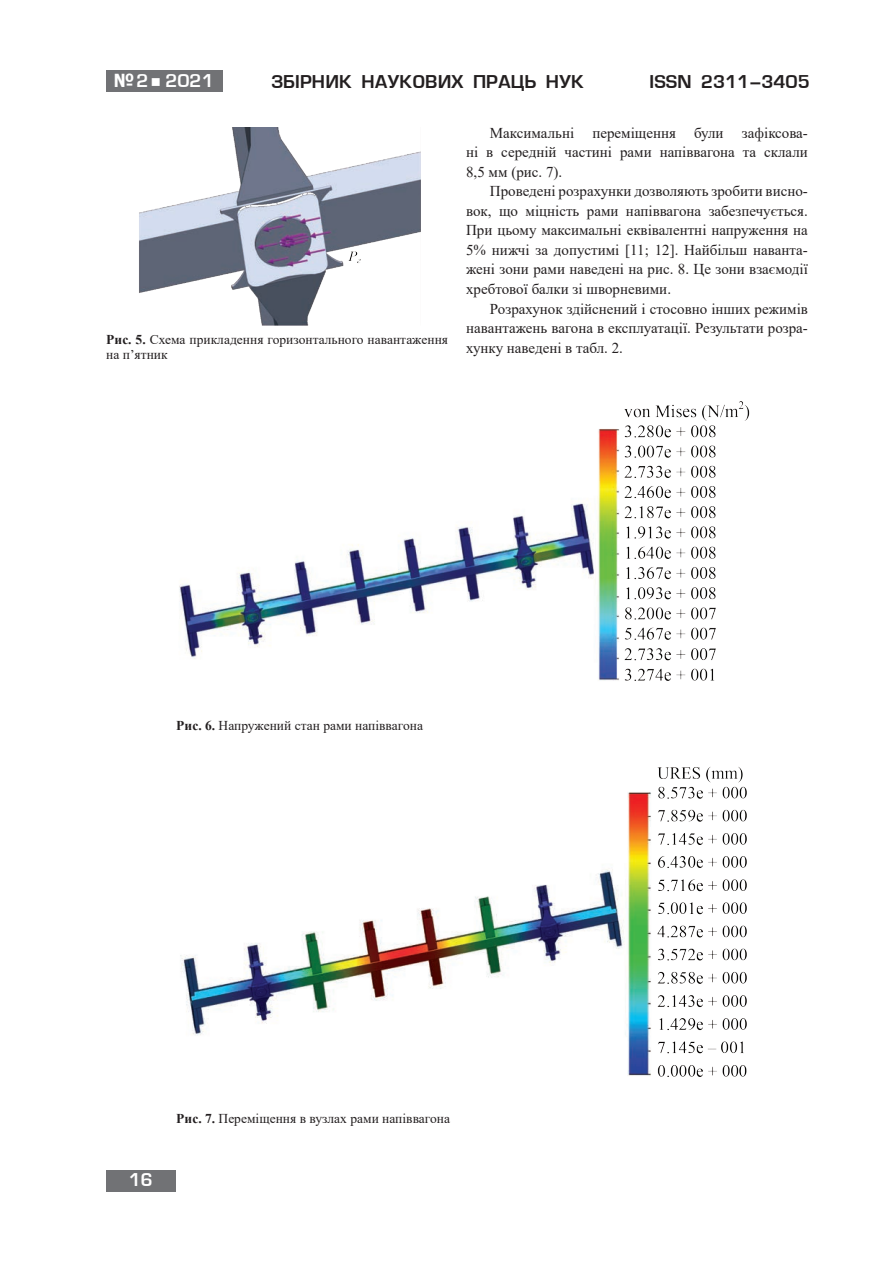
<style>
.page{position:relative;width:893px;height:1263px;background:#fff}
.page>*{position:absolute;margin:0;border:0;box-sizing:border-box;transform-origin:0 0}
.t1{font:700 18px "Evropa";color:#231f20}
.t2{font:700 18px "Evropa";color:#fff}
.Текст_основной_GREP{font:15px/19.5px "Times New Roman";color:#231f20;text-align:justify}
.Рисунок{font:13.5px/15px "Times New Roman";color:#231f20}
.s1{font-family:"Verdana"}
.s2{font-weight:700}
</style>
<div class="page">
<div style="left:106px;top:1170px;width:70px;height:21px;background:#717275"></div>
<div style="left:106px;top:71px;width:117px;height:21px;background:#717275"></div>
<img style="left:139px;top:128px;width:281px;height:198px">
<img style="left:179px;top:401px;width:571px;height:280px">
<img style="left:180px;top:767px;width:567px;height:310px">
<p class="t2" style="left:113px;top:71px;width:102px"><span class="s1">№</span>2 ■ 2021</p>
<p class="t1" style="left:272px;top:72px;width:314px">ЗБIРНИК НАУКОВИХ ПРАЦЬ НУК</p>
<p class="t1" style="left:650px;top:72px;width:162px">ISSN 2311–3405</p>
<p class="Рисунок" style="left:106px;top:332px;width:343px"><span class="s2">Рис. 5.</span> Схема прикладення горизонтального навантаження на п’ятник</p>
<p class="Текст_основной_GREP" style="left:466px;top:123px;width:343px;text-indent:24px">Максимальні переміщення були зафіксова&shy;ні в середній частині рами напіввагона та склали 8,5 мм (рис. 7).</p>
<p class="Текст_основной_GREP" style="left:466px;top:181px;width:343px;text-indent:24px">Проведені розрахунки дозволяють зробити висно&shy;вок, що міцність рами напіввагона забезпечується.<br>При цьому максимальні еквівалентні напруження на 5% нижчі за допустимі [11; 12]. Найбільш наванта&shy;жені зони рами наведені на рис. 8. Це зони взаємодії хребтової балки зі шворневими.</p>
<p class="Текст_основной_GREP" style="left:466px;top:298px;width:343px;text-indent:24px">Розрахунок здійснений і стосовно інших режимів навантажень вагона в експлуатації. Результати розра&shy;хунку наведені в табл. 2.</p>
<p class="Рисунок" style="left:176px;top:718px;width:248px"><span class="s2">Рис. 6.</span> Напружений стан рами напіввагона</p>
<p class="t2" style="left:129px;top:1170px;width:26px">16</p>
<p class="Рисунок" style="left:176px;top:1110px;width:275px"><span class="s2">Рис. 7.</span> Переміщення в вузлах рами напіввагона</p>
</div>
